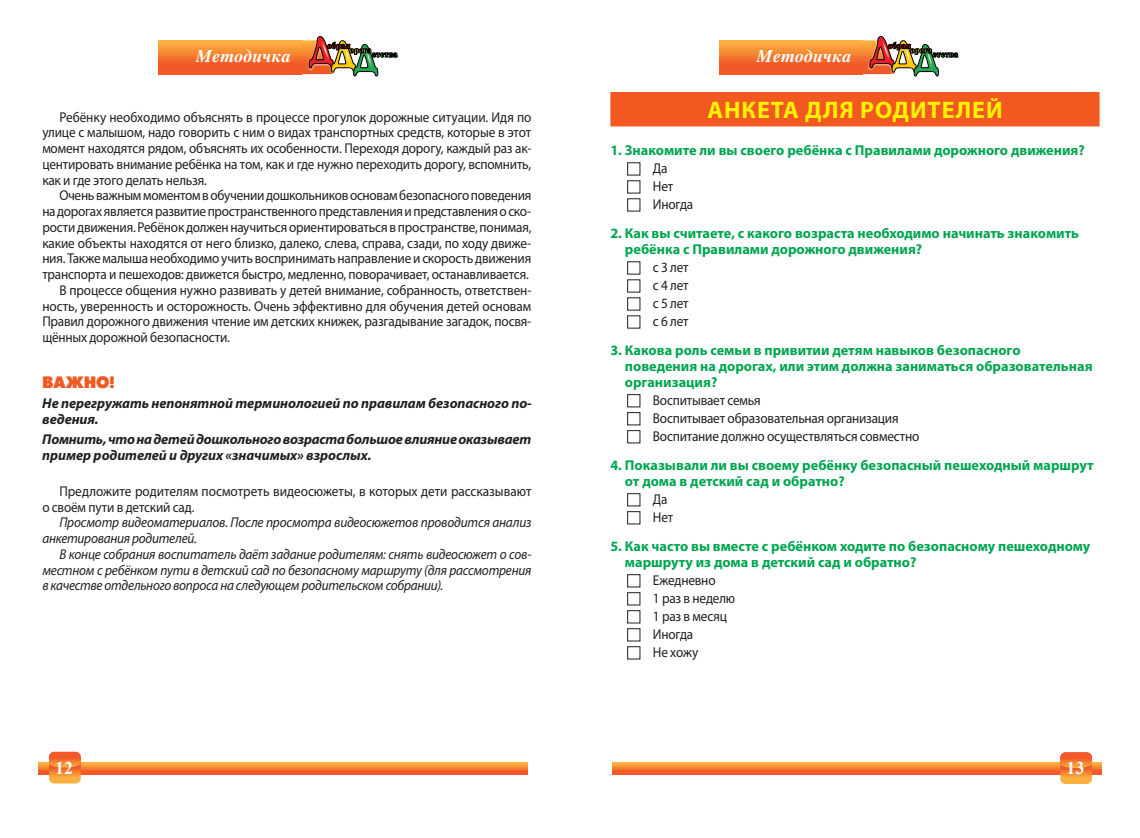
<style>
.page{position:relative;width:1140px;height:838px;background:#fff}
.page>*{position:absolute;margin:0;border:0;box-sizing:border-box;transform-origin:0 0}
.t1{font:700 24px "Myriad Pro";letter-spacing:.04em;color:#fff101}
.t2{font:italic 700 18px "Times";color:#fff}
.t3{font:700 18px "Times New Roman";color:#fff}
.t4{font:16.5px "Futura Futuris XC";letter-spacing:-.015em;color:#f15921;scale:.93 1}
.t5{font:14.25px/18px "Myriad Pro";letter-spacing:-.015em;color:#231f20;scale:.93 1}
.t6{font:700 14.25px/15.8px "Myriad Pro";color:#00a54f}
.t7{font:italic 14.25px/15.8px "Myriad Pro";letter-spacing:-.015em;color:#231f20;scale:.93 1}
.t8{font:italic 700 14.25px/15.8px "Myriad Pro";letter-spacing:-.005em;color:#231f20}
</style>
<div class="page">
<svg style="left:719px;top:40px;width:143px;height:34px;background:#f47c31"></svg>
<img style="left:862px;top:40px;width:7px;height:34px">
<svg style="left:869px;top:36px;width:89px;height:40px"></svg>
<svg style="left:612px;top:762px;width:489px;height:12px;background:#f58132"></svg>
<svg style="left:1060px;top:752px;width:32px;height:32px"></svg>
<svg style="left:158px;top:40px;width:144px;height:34px;background:#f47c31"></svg>
<img style="left:302px;top:40px;width:7px;height:34px">
<svg style="left:309px;top:36px;width:88px;height:40px"></svg>
<svg style="left:38px;top:763px;width:489px;height:11px;background:#f47e31"></svg>
<svg style="left:49px;top:752px;width:32px;height:31px"></svg>
<div style="left:610px;top:92px;width:489px;height:34px;background:#f15921"></div>
<div style="left:627px;top:162px;width:13px;height:13px;border:1px solid #231f20"></div>
<div style="left:627px;top:180px;width:13px;height:13px;border:1px solid #231f20"></div>
<div style="left:627px;top:198px;width:13px;height:13px;border:1px solid #231f20"></div>
<div style="left:627px;top:261px;width:13px;height:13px;border:1px solid #231f20"></div>
<div style="left:627px;top:279px;width:13px;height:13px;border:1px solid #231f20"></div>
<div style="left:627px;top:297px;width:13px;height:13px;border:1px solid #231f20"></div>
<div style="left:627px;top:315px;width:13px;height:13px;border:1px solid #231f20"></div>
<div style="left:627px;top:394px;width:13px;height:13px;border:1px solid #231f20"></div>
<div style="left:627px;top:412px;width:13px;height:13px;border:1px solid #231f20"></div>
<div style="left:627px;top:430px;width:13px;height:13px;border:1px solid #231f20"></div>
<div style="left:627px;top:493px;width:13px;height:13px;border:1px solid #231f20"></div>
<div style="left:627px;top:511px;width:13px;height:13px;border:1px solid #231f20"></div>
<div style="left:627px;top:574px;width:13px;height:13px;border:1px solid #231f20"></div>
<div style="left:627px;top:592px;width:13px;height:13px;border:1px solid #231f20"></div>
<div style="left:627px;top:610px;width:13px;height:13px;border:1px solid #231f20"></div>
<div style="left:627px;top:628px;width:13px;height:13px;border:1px solid #231f20"></div>
<div style="left:627px;top:646px;width:13px;height:13px;border:1px solid #231f20"></div>
<p class="t2" style="left:196px;top:39px;width:96px">Методичка</p>
<p class="t5" style="left:42px;top:109px;width:527px;line-height:15.8px;text-align:justify;text-indent:17px">ребёнку необходимо объяснять в процессе прогулок дорожные ситуации . идя по улице с малышом, надо говорить с ним о видах транспортных средств, которые в этот момент находятся рядом, объяснять их особенности . переходя дорогу, каждый раз ак&shy;центировать внимание ребёнка на том, как и где нужно переходить дорогу, вспомнить, как и где этого делать нельзя .</p>
<p class="t5" style="left:59px;top:186px;width:509px">очень важным моментом в обучении дошкольников основам безопасного поведения</p>
<p class="t5" style="left:42px;top:202px;width:527px">на дорогах является развитие пространственного представления и представления о ско-</p>
<p class="t5" style="left:42px;top:218px;width:527px">рости движения . ребёнок должен научиться ориентироваться в пространстве, понимая,</p>
<p class="t5" style="left:42px;top:233px;width:527px">какие объекты находятся от него близко, далеко, слева, справа, сзади, по ходу движе-</p>
<p class="t5" style="left:42px;top:249px;width:527px">ния . также малыша необходимо учить воспринимать направление и скорость движения</p>
<p class="t5" style="left:42px;top:265px;width:525px">транспорта и пешеходов: движется быстро, медленно, поворачивает, останавливается .</p>
<p class="t5" style="left:59px;top:281px;width:509px">В процессе общения нужно развивать у детей внимание, собранность, ответствен-</p>
<p class="t5" style="left:42px;top:296px;width:527px">ность, уверенность и осторожность . очень эффективно для обучения детей основам</p>
<p class="t5" style="left:42px;top:312px;width:527px">правил дорожного движения чтение им детских книжек, разгадывание загадок, посвя-</p>
<p class="t5" style="left:42px;top:328px;width:203px">щённых дорожной безопасности .</p>
<p class="t4" style="left:42px;top:373px;width:80px">ВАЖНО!</p>
<p class="t8" style="left:42px;top:395px;width:491px">Не перегружать непонятной терминологией по правилам безопасного по&shy;ведения.</p>
<p class="t8" style="left:42px;top:431px;width:490px">Помнить, что на детей дошкольного возраста большое влияние оказывает пример родителей и других «значимых» взрослых.</p>
<p class="t5" style="left:42px;top:483px;width:527px;line-height:15.8px;text-indent:17px">предложите родителям посмотреть видеосюжеты, в которых дети рассказывают о своём пути в детский сад .</p>
<p class="t7" style="left:42px;top:514px;width:527px;text-indent:17px">Просмотр видеоматериалов. После просмотра видеосюжетов проводится анализ анкетирования родителей.</p>
<p class="t7" style="left:42px;top:546px;width:527px;text-align:justify;text-indent:17px">В конце собрания воспитатель даёт задание родителям: снять видео сюжет о сов&shy;местном с ребёнком пути в детский сад по безопасному маршруту (для рассмотрения в качестве отдельного вопроса на следующем родительском собрании).</p>
<p class="t3" style="left:55px;top:755px;width:19px">12</p>
<p class="t2" style="left:757px;top:39px;width:96px">Методичка</p>
<h1 class="t1" style="left:707px;top:94px;width:297px">АНКЕТА ДЛЯ РОДИТЕЛЕЙ</h1>
<p class="t6" style="left:610px;top:142px;width:476px">1. Знакомите ли вы своего ребёнка с Правилами дорожного движения?</p>
<p class="t5" style="left:653px;top:159px;width:45px">да<br>нет иногда</p>
<p class="t6" style="left:625px;top:225px;width:456px;text-indent:-14px">2. Как вы считаете, с какого возраста необходимо начинать знакомить ребёнка с Правилами дорожного движения?</p>
<p class="t5" style="left:653px;top:258px;width:40px;text-align:justify">с 3 лет с 4 лет с 5 лет с 6 лет</p>
<p class="t6" style="left:625px;top:342px;width:469px;text-indent:-14px">3. Какова роль семьи в привитии детям навыков безопасного поведения на дорогах, или этим должна заниматься образовательная организация?</p>
<p class="t5" style="left:653px;top:391px;width:288px">Воспитывает семья<br>Воспитывает образовательная организация<br>Воспитание должно осуществляться совместно</p>
<p class="t6" style="left:625px;top:457px;width:470px;text-indent:-14px">4. Показывали ли вы своему ребёнку безопасный пешеходный маршрут от дома в детский сад и обратно?</p>
<p class="t5" style="left:653px;top:490px;width:23px">да нет</p>
<p class="t6" style="left:625px;top:538px;width:467px;text-indent:-14px">5. Как часто вы вместе с ребёнком ходите по безопасному пешеходному маршруту из дома в детский сад и обратно?</p>
<p class="t5" style="left:653px;top:571px;width:90px">ежедневно<br>1 раз в неделю<br>1 раз в месяц иногда<br>не хожу</p>
<p class="t3" style="left:1066px;top:755px;width:19px">13</p>
</div>
